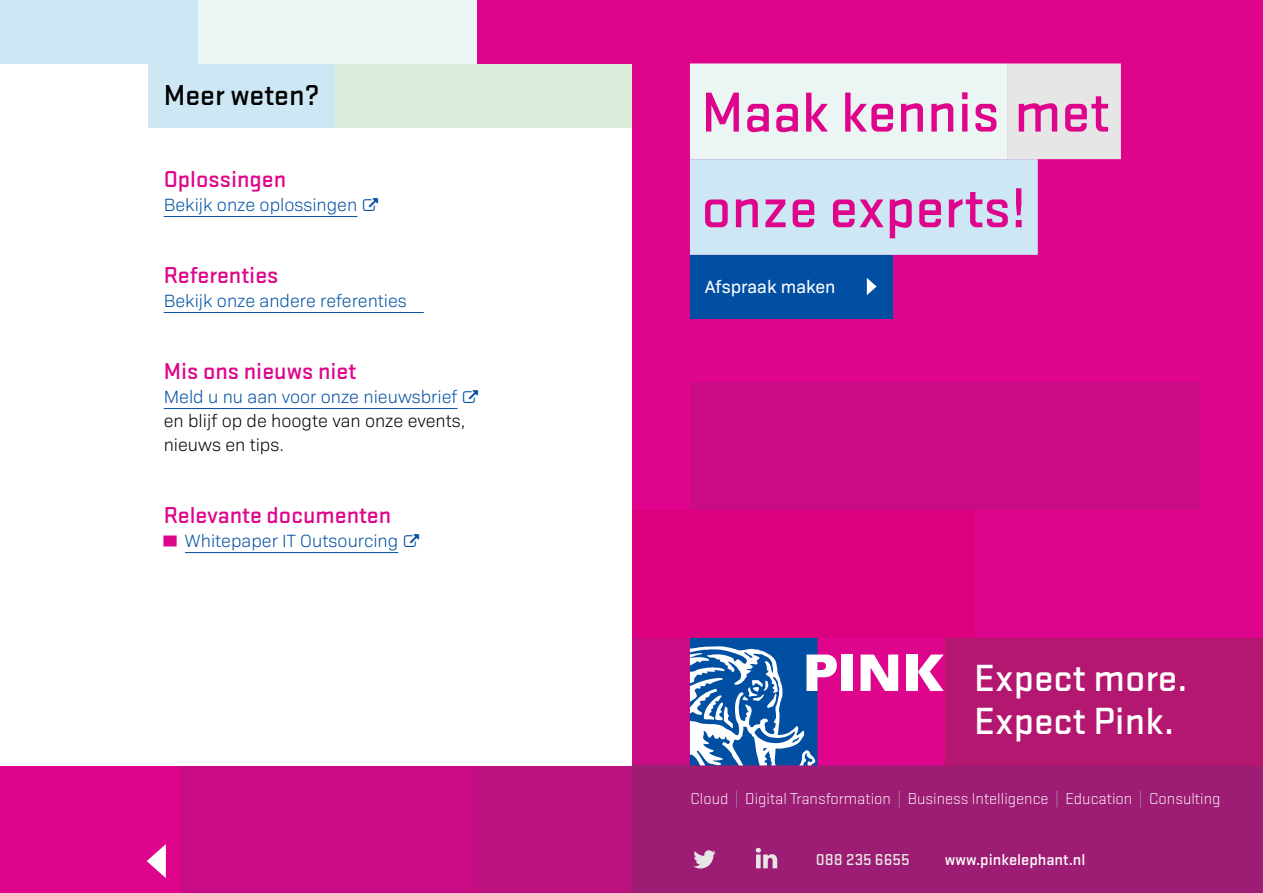
<style>
.page{position:relative;width:1263px;height:893px;background:#de058c}
.page>*{position:absolute;margin:0;border:0;box-sizing:border-box;transform-origin:0 0}
.t1{font:500 58.5px/95.7px "Stratum 2";color:#de058c}
.t2{font:500 39.3px/43px "Stratum 2";color:#fff}
.t3{font:500 30px "Stratum 2";color:#000}
.t4{font:500 24px "Stratum 2";color:#de058c}
.t5{font:300 18px "Bio Sans";color:#004fa3}
.t6{font:300 18px/24px "Bio Sans";color:#000}
.t7{font:18px "Bio Sans";color:#fff}
.t8{font:300 16.5px "Stratum 2";color:#fff}
.t9{font:500 16.5px "Stratum 2";color:#fff}
.t10{font:500 16.5px "Stratum 2";color:#e7e6e6}
.s1{color:#a6a7a8}
</style>
<div class="page">
<div style="left:627px;top:510px;width:347px;height:128px;background:#dd007e"></div>
<div style="left:180px;top:765px;width:451px;height:128px;background:#ca0c84"></div>
<div style="left:690px;top:383px;width:509px;height:127px;background:#ca0c84"></div>
<div style="left:325px;top:638px;width:386px;height:127px;background:#ca0c84"></div>
<div style="left:631px;top:765px;width:632px;height:128px;background:#9e1d74"></div>
<div style="left:477px;top:765px;width:154px;height:128px;background:#bc117f"></div>
<svg style="left:690px;top:638px;width:254px;height:127px"></svg>
<div style="left:945px;top:638px;width:318px;height:127px;background:#b4176f"></div>
<svg style="left:693px;top:850px;width:23px;height:18px"></svg>
<svg style="left:756px;top:848px;width:21px;height:20px"></svg>
<hr style="left:1085px;top:825px;width:1px;height:57px;background:#b32442">
<div style="left:0;top:64px;width:631px;height:701px;background:#fff"></div>
<div style="left:213px;top:64px;width:418px;height:64px;background:#ddecdd"></div>
<div style="left:0;top:0;width:238px;height:64px;background:#cde7f4"></div>
<div style="left:198px;top:0;width:279px;height:64px;background:#ebf5f3"></div>
<svg style="left:147px;top:844px;width:19px;height:34px"></svg>
<div style="left:149px;top:64px;width:186px;height:64px;background:#cde7f4"></div>
<div style="left:690px;top:63px;width:317px;height:96px;background:#ebf5f3"></div>
<div style="left:1007px;top:63px;width:114px;height:96px;background:#e7e6e6"></div>
<div style="left:690px;top:159px;width:348px;height:96px;background:#cde7f4"></div>
<div style="left:690px;top:255px;width:202px;height:64px;background:#004fa3"></div>
<svg style="left:867px;top:278px;width:10px;height:17px"></svg>
<hr style="left:164px;top:216px;width:193px;height:1px;background:#004fa3">
<hr style="left:164px;top:312px;width:260px;height:1px;background:#004fa3">
<hr style="left:164px;top:408px;width:293px;height:1px;background:#004fa3">
<hr style="left:185px;top:552px;width:213px;height:1px;background:#004fa3">
<h3 class="t3" style="left:164px;top:74px;width:158px">Meer weten?</h3>
<h1 class="t1" style="left:701px;top:61px;width:410px">Maak kennis met onze experts!</h1>
<h3 class="t4" style="left:164px;top:162px;width:124px">Oplossingen</h3>
<p class="t5" style="left:164px;top:191px;width:195px">Bekijk onze oplossingen</p>
<h3 class="t4" style="left:164px;top:258px;width:116px">Referenties</h3>
<p class="t5" style="left:164px;top:287px;width:245px">Bekijk onze andere referenties</p>
<h3 class="t4" style="left:164px;top:354px;width:194px">Mis ons nieuws niet</h3>
<p class="t5" style="left:164px;top:383px;width:295px">Meld u nu aan voor onze nieuwsbrief</p>
<p class="t6" style="left:164px;top:407px;width:303px">en blijf op de hoogte van onze events, nieuws en tips.</p>
<h3 class="t4" style="left:164px;top:498px;width:229px">Relevante documenten</h3>
<p class="t5" style="left:164px;top:527px;width:236px"><sup>▄</sup> Whitepaper IT Outsourcing</p>
<p class="t7" style="left:705px;top:274px;width:132px">Afspraak maken</p>
<h2 class="t2" style="left:974px;top:654px;width:215px">Expect more.<br>Expect Pink.</h2>
<p class="t8" style="left:690px;top:788px;width:531px">Cloud <span class="s1">|</span> Digital Transformation <span class="s1">|</span> Business Intelligence <span class="s1">|</span> Education <span class="s1">|</span> Consulting</p>
<p class="t10" style="left:816px;top:848px;width:95px">088 235 6655</p>
<p class="t9" style="left:945px;top:848px;width:142px">www.pinkelephant.nl</p>
</div>
